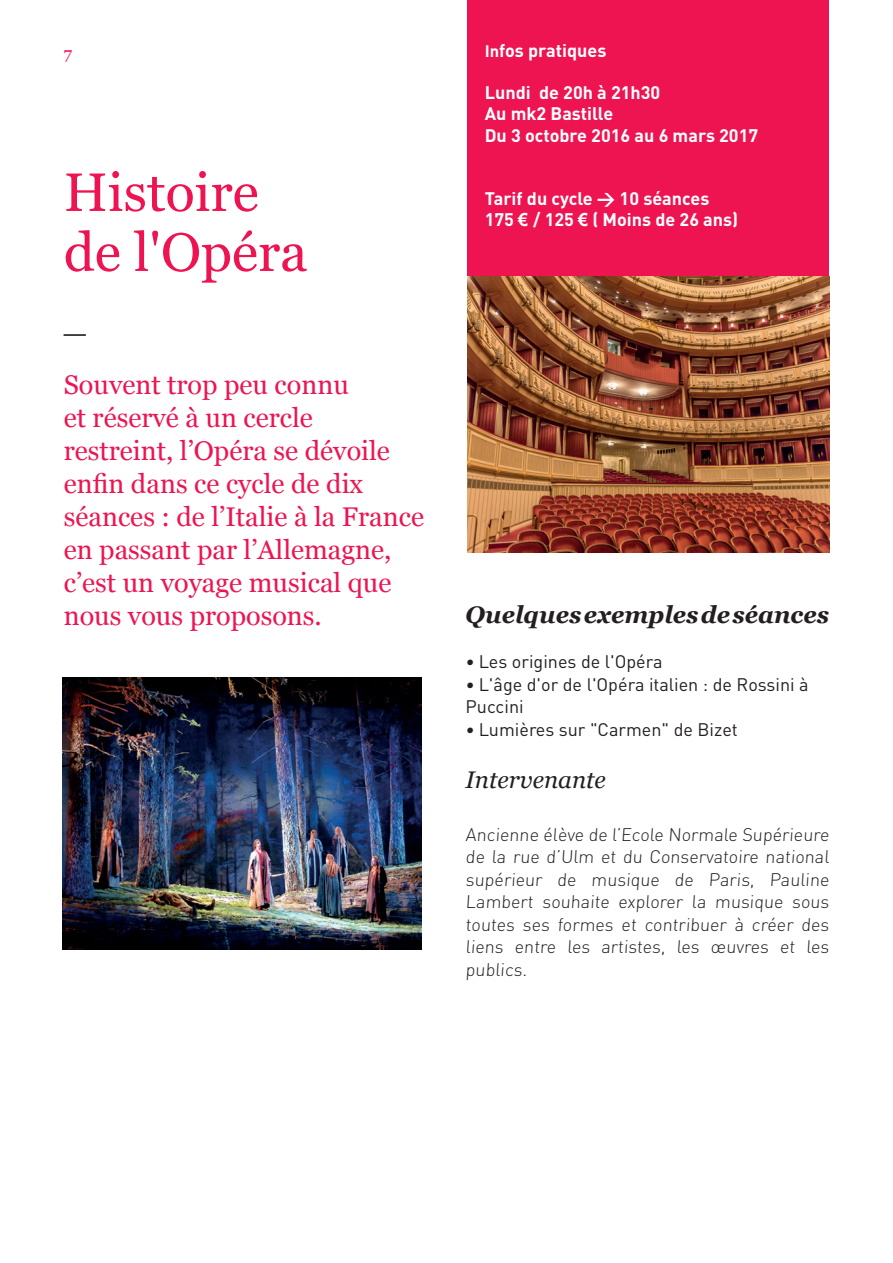
<style>
.page{position:relative;width:893px;height:1263px;background:#fff}
.page>*{position:absolute;margin:0;border:0;box-sizing:border-box;transform-origin:0 0}
.t1{font:54px/60px "Georgia";color:#ed1451}
.t2{font:34.5px "Georgia";color:#231f20}
.t3{font:27px/33px "Georgia";color:#ed1451}
.t4{font:italic 700 24px "Georgia";color:#231f20}
.t5{font:italic 24px "Georgia";color:#231f20}
.t6{font:300 18px/22.5px "DIN";color:#231f20;text-align:justify}
.t7{font:700 18px/21px "DIN";color:#fff}
.t8{font:18px/22.5px "DIN";color:#231f20}
.t9{font:16.5px "Georgia";color:#ed1451}
.s1{font-size:16.5px}
.s2{font-family:"Arial"}
.s3{font-family:"Calibri";font-style:italic}
</style>
<div class="page">
<div style="left:468px;top:0;width:361px;height:276px;background:#ed1451"></div>
<img style="left:468px;top:277px;width:361px;height:276px">
<img style="left:63px;top:677px;width:359px;height:273px">
<p class="t9" style="left:64px;top:42px;width:10px">7</p>
<p class="t7" style="left:485px;top:40px;width:123px"><span class="s1">In</span>fos pratiques</p>
<p class="t7" style="left:485px;top:82px;width:275px">Lundi de 20h à 21h30<br>Au mk2 Bastille<br>Du 3 octobre 2016 au 6 mars 2017</p>
<h1 class="t1" style="left:64px;top:160px;width:245px">Histoire de l'Opéra</h1>
<h2 class="t2" style="left:64px;top:294px;width:24px">_</h2>
<h3 class="t3" style="left:64px;top:367px;width:362px">Souvent trop peu connu<br>et réservé à un cercle restreint, l’Opéra se dévoile enfin dans ce cycle de dix séances : de l’Italie à la France en passant par l’Allemagne, c’est un voyage musical que nous vous proposons.</h3>
<p class="t7" style="left:485px;top:187px;width:255px">Tarif du cycle &gt; 10 séances<br>175 <span class="s2">€</span> / 125 <span class="s2">€</span> ( Moins de 26 ans)</p>
<h3 class="t4" style="left:466px;top:597px;width:365px">Quelques exemples de séances</h3>
<p class="t8" style="left:466px;top:650px;width:199px"><span class="s3">•</span> Les origines de l'Opéra</p>
<p class="t8" style="left:466px;top:672px;width:345px"><span class="s3">•</span> L'âge d'or de l'Opéra italien : de Rossini à<br>Puccini</p>
<p class="t8" style="left:466px;top:717px;width:274px"><span class="s3">•</span> Lumières sur "Carmen" de Bizet</p>
<h3 class="t5" style="left:466px;top:762px;width:142px">Intervenante</h3>
<p class="t6" style="left:466px;top:823px;width:367px">Ancienne élève de l’Ecole Normale Supérieure de la rue d’Ulm et du Conservatoire national supérieur de musique de Paris, Pauline Lambert souhaite explorer la musique sous toutes ses formes et contribuer à créer des liens entre les artistes, les œuvres et les publics.</p>
</div>
